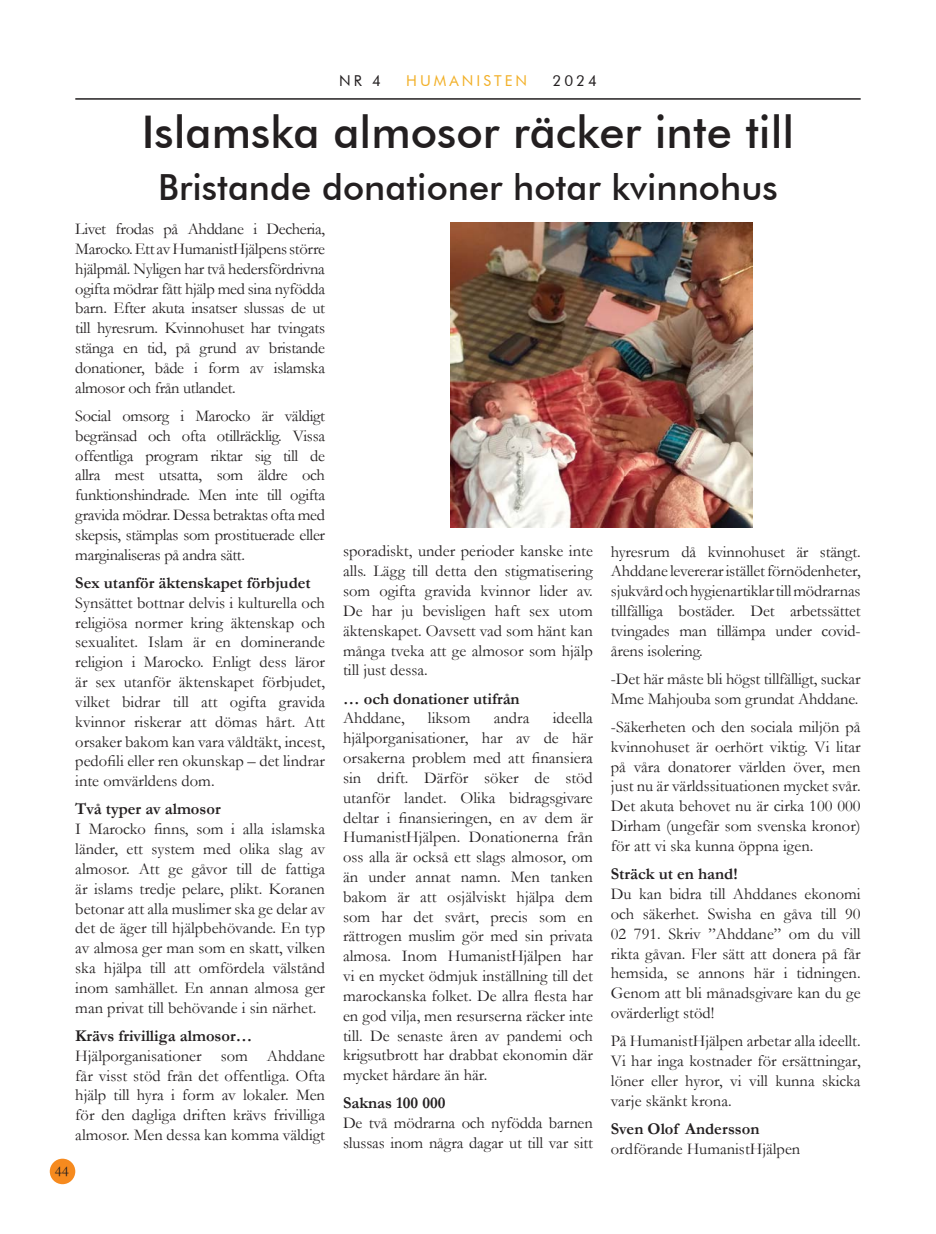
<style>
.page{position:relative;width:936px;height:1234px;background:#fff}
.page>*{position:absolute;margin:0;border:0;box-sizing:border-box;transform-origin:0 0}
.t1{font:500 45px "Futura BT";color:#231f20}
.t2{font:500 36px "Futura BT";color:#231f20}
.t3{font:16.5px/19.8px "Garamond";color:#231f20;text-align:justify}
.t4{font:700 16.5px "Garamond";color:#231f20}
.t5{font:15px "Futura BT";letter-spacing:.2em;color:#f2b028}
.t6{font:15px "Futura BT";letter-spacing:.2em;color:#231f20}
.t7{font:15px "Garamond";color:#231f20}
</style>
<div class="page">
<hr style="left:75px;top:98px;width:785px;height:2px;background:#231f20">
<div style="left:50px;top:1158px;width:25px;height:25px;background:#f68a1e;border-radius:50%"></div>
<img style="left:451px;top:222px;width:302px;height:305px">
<p class="t6" style="left:339px;top:71px;width:43px">NR 4</p>
<p class="t5" style="left:406px;top:71px;width:122px">HUMANISTEN</p>
<p class="t6" style="left:552px;top:71px;width:46px">2024</p>
<p class="t1" style="left:142px;top:105px;width:654px">Islamska almosor räcker inte till</p>
<p class="t2" style="left:158px;top:165px;width:621px">Bristande donationer hotar kvinnohus</p>
<p class="t3" style="left:75px;top:218px;width:251px">Livet frodas på Ahddane i Decheria, Marocko. Ett av HumanistHjälpens större hjälpmål. Nyligen har två hedersfördrivna ogifta mödrar fått hjälp med sina nyfödda barn. Efter akuta insatser slussas de ut till hyresrum. Kvinnohuset har tvingats stänga en tid, på grund av bristande donationer, både i form av islamska almosor och från utlandet.</p>
<p class="t3" style="left:75px;top:405px;width:251px">Social omsorg i Marocko är väldigt begränsad och ofta otillräcklig. Vissa offentliga program riktar sig till de allra mest utsatta, som äldre och funktionshindrade. Men inte till ogifta gravida mödrar. Dessa betraktas ofta med skepsis, stämplas som prostituerade eller marginaliseras på andra sätt.</p>
<p class="t4" style="left:75px;top:571px;width:237px">Sex utanför äktenskapet förbjudet</p>
<p class="t3" style="left:75px;top:592px;width:251px">Synsättet bottnar delvis i kulturella och religiösa normer kring äktenskap och sexualitet. Islam är en dominerande religion i Marocko. Enligt dess läror är sex utanför äktenskapet förbjudet, vilket bidrar till att ogifta gravida kvinnor riskerar att dömas hårt. Att orsaker bakom kan vara våldtäkt, incest, pedofili eller ren okunskap – det lindrar inte omvärldens dom.</p>
<p class="t4" style="left:75px;top:797px;width:147px">Två typer av almosor</p>
<p class="t3" style="left:75px;top:818px;width:251px">I Marocko finns, som i alla islamska länder, ett system med olika slag av almosor. Att ge gåvor till de fattiga är islams tredje pelare, plikt. Koranen betonar att alla muslimer ska ge delar av det de äger till hjälpbehövande. En typ av almosa ger man som en skatt, vilken ska hjälpa till att omfördela välstånd inom samhället. En annan almosa ger man privat till behövande i sin närhet.</p>
<p class="t4" style="left:75px;top:1024px;width:178px">Krävs frivilliga almosor…</p>
<p class="t3" style="left:75px;top:1044px;width:251px">Hjälporganisationer som Ahddane får visst stöd från det offentliga. Ofta hjälp till hyra i form av lokaler. Men för den dagliga driften krävs frivilliga almosor. Men dessa kan komma väldigt</p>
<p class="t7" style="left:55px;top:1161px;width:16px">44</p>
<p class="t3" style="left:343px;top:541px;width:251px">sporadiskt, under perioder kanske inte alls. Lägg till detta den stigmatisering som ogifta gravida kvinnor lider av.<br>De har ju bevisligen haft sex utom äktenskapet. Oavsett vad som hänt kan många tveka att ge almosor som hjälp till just dessa.</p>
<p class="t4" style="left:343px;top:687px;width:178px">… och donationer utifrån</p>
<p class="t3" style="left:343px;top:707px;width:63px">Ahddane,</p>
<p class="t3" style="left:428px;top:707px;width:44px">liksom</p>
<p class="t3" style="left:494px;top:707px;width:37px">andra</p>
<p class="t3" style="left:343px;top:707px;width:251px;text-indent:210px">ideella hjälporganisationer, har av de här orsakerna problem med att finansiera sin drift. Därför söker de stöd utanför landet. Olika bidragsgivare deltar i finansieringen, en av dem är HumanistHjälpen. Donationerna från oss alla är också ett slags almosor, om än under annat namn. Men tanken bakom är att osjälviskt hjälpa dem som har det svårt, precis som en rättrogen muslim gör med sin privata almosa. Inom HumanistHjälpen har vi en mycket ödmjuk inställning till det marockanska folket. De allra flesta har en god vilja, men resurserna räcker inte till. De senaste åren av pandemi och krigsutbrott har drabbat ekonomin där mycket hårdare än här.</p>
<p class="t4" style="left:343px;top:1091px;width:104px">Saknas 100 000</p>
<p class="t3" style="left:343px;top:1112px;width:251px">De två mödrarna och nyfödda barnen slussas inom några dagar ut till var sitt</p>
<p class="t3" style="left:611px;top:541px;width:251px">hyresrum då kvinnohuset är stängt.<br>Ahddane levererar istället förnödenheter, sjukvård och hygienartiklar till mödrarnas tillfälliga bostäder. Det arbetssättet tvingades man tillämpa under covid&shy;årens isolering.</p>
<p class="t3" style="left:611px;top:668px;width:251px">-Det här måste bli högst tillfälligt, suckar<br>Mme Mahjouba som grundat Ahddane.</p>
<p class="t3" style="left:611px;top:716px;width:251px">-Säkerheten och den sociala miljön på kvinnohuset är oerhört viktig. Vi litar på våra donatorer världen över, men just nu är världssituationen mycket svår.<br>Det akuta behovet nu är cirka 100 000<br>Dirham (ungefär som svenska kronor) för att vi ska kunna öppna igen.</p>
<p class="t4" style="left:611px;top:862px;width:128px">Sträck ut en hand!</p>
<p class="t3" style="left:611px;top:883px;width:251px">Du kan bidra till Ahddanes ekonomi och säkerhet. Swisha en gåva till 90<br>02 791. Skriv ”Ahddane” om du vill rikta gåvan. Fler sätt att donera på får hemsida, se annons här i tidningen.<br>Genom att bli månadsgivare kan du ge ovärderligt stöd!</p>
<p class="t3" style="left:611px;top:1030px;width:251px">På HumanistHjälpen arbetar alla ideellt.<br>Vi har inga kostnader för ersättningar, löner eller hyror, vi vill kunna skicka varje skänkt krona.</p>
<p class="t4" style="left:611px;top:1117px;width:150px">Sven Olof Andersson</p>
<p class="t3" style="left:611px;top:1137px;width:191px">ordförande HumanistHjälpen</p>
</div>
